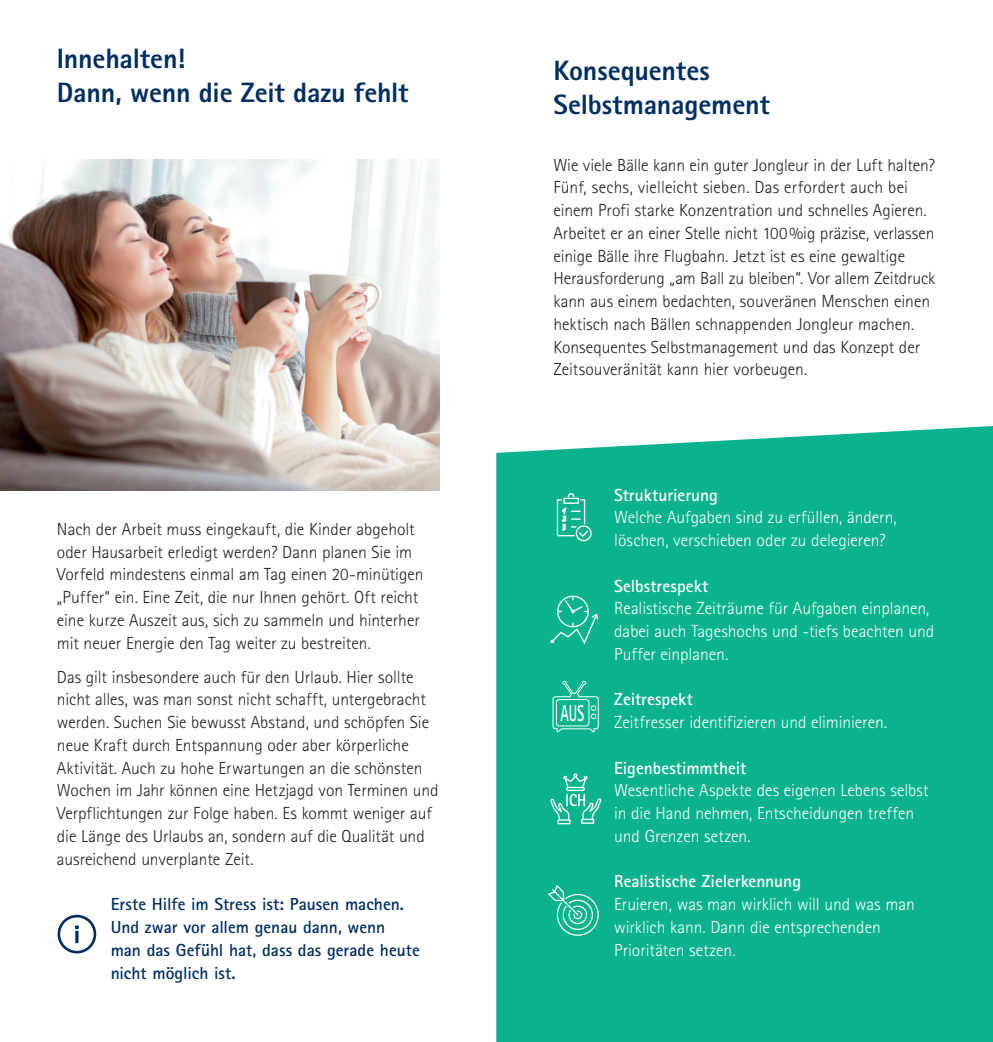
<style>
.page{position:relative;width:993px;height:1042px;background:#fff}
.page>*{position:absolute;margin:0;border:0;box-sizing:border-box;transform-origin:0 0}
.t1{font:800 28px/34.1px "Rotis Sans Serif Std";letter-spacing:-.01em;color:#002e5e}
.t2{font:300 17.5px/22.8px "Rotis Sans Serif Std";letter-spacing:-.005em;color:#231f20}
.t3{font:300 17.5px/22.8px "Rotis Sans Serif Std";color:#fff}
.t4{font:700 17.5px/22.8px "Rotis Sans Serif Std";color:#002e5e}
.t5{font:700 17.5px "Rotis Sans Serif Std";color:#fff}
</style>
<div class="page">
<img style="left:0;top:159px;width:440px;height:332px">
<div style="left:58px;top:915px;width:38px;height:38px;border:3px solid #002e5e;border-radius:50%"></div>
<svg style="left:75px;top:926px;width:3px;height:17px"></svg>
<div style="left:496px;top:426px;width:496px;height:616px;background:#0ab38d"></div>
<div style="left:557px;top:595px;width:31px;height:32px;border:1px solid #fff;border-radius:50%"></div>
<svg style="left:550px;top:597px;width:48px;height:49px;background:#28bc9b"></svg>
<svg style="left:548px;top:885px;width:50px;height:51px;background:#34bfa0"></svg>
<svg style="left:550px;top:773px;width:51px;height:51px;background:#37c0a2"></svg>
<svg style="left:552px;top:681px;width:46px;height:51px;background:#3dc2a4"></svg>
<svg style="left:556px;top:493px;width:35px;height:48px;background:#3cc2a4"></svg>
<h1 class="t1" style="left:57px;top:41px;width:353px">Innehalten!<br>Dann, wenn die Zeit dazu fehlt</h1>
<p class="t2" style="left:57px;top:518px;width:368px">Nach der Arbeit muss eingekauft, die Kinder abgeholt oder Hausarbeit erledigt werden? Dann planen Sie im Vorfeld mindestens einmal am Tag einen 20-minütigen „Puffer“ ein. Eine Zeit, die nur Ihnen gehört. Oft reicht eine kurze Auszeit aus, sich zu sammeln und hinterher mit neuer Energie den Tag weiter zu bestreiten.</p>
<p class="t2" style="left:57px;top:666px;width:383px">Das gilt insbesondere auch für den Urlaub. Hier sollte nicht alles, was man sonst nicht schafft, untergebracht werden. Suchen Sie bewusst Abstand, und schöpfen Sie neue Kraft durch Entspannung oder aber körperliche Aktivität. Auch zu hohe Erwartungen an die schönsten Wochen im Jahr können eine Hetzjagd von Terminen und Verpflichtungen zur Folge haben. Es kommt weniger auf die Länge des Urlaubs an, sondern auf die Qualität und ausreichend unverplante Zeit.</p>
<p class="t4" style="left:111px;top:893px;width:310px">Erste Hilfe im Stress ist: Pausen machen.<br>Und zwar vor allem genau dann, wenn man das Gefühl hat, dass das gerade heute nicht möglich ist.</p>
<h1 class="t1" style="left:553px;top:53px;width:218px">Konsequentes<br>Selbstmanagement</h1>
<p class="t2" style="left:553px;top:154px;width:383px">Wie viele Bälle kann ein guter Jongleur in der Luft halten?<br>Fünf, sechs, vielleicht sieben. Das erfordert auch bei einem Profi starke Konzentration und schnelles Agieren.<br>Arbeitet er an einer Stelle nicht 100%ig präzise, verlassen einige Bälle ihre Flugbahn. Jetzt ist es eine gewaltige Herausforderung „am Ball zu bleiben“. Vor allem Zeitdruck kann aus einem bedachten, souveränen Menschen einen hektisch nach Bällen schnappenden Jongleur machen.<br>Konsequentes Selbstmanagement und das Konzept der Zeitsouveränität kann hier vorbeugen.</p>
<p class="t5" style="left:614px;top:484px;width:105px">Strukturierung</p>
<p class="t3" style="left:614px;top:506px;width:284px">Welche Aufgaben sind zu erfüllen, ändern, löschen, verschieben oder zu delegieren?</p>
<p class="t5" style="left:614px;top:575px;width:96px">Selbstrespekt</p>
<p class="t3" style="left:614px;top:597px;width:321px">Realistische Zeiträume für Aufgaben einplanen, dabei auch Tageshochs und -tiefs beachten und<br>Puffer einplanen.</p>
<p class="t5" style="left:614px;top:688px;width:80px">Zeitrespekt</p>
<p class="t3" style="left:614px;top:711px;width:274px">Zeitfresser identifizieren und eliminieren.</p>
<p class="t5" style="left:614px;top:757px;width:133px">Eigenbestimmtheit</p>
<p class="t3" style="left:614px;top:779px;width:316px">Wesentliche Aspekte des eigenen Lebens selbst in die Hand nehmen, Entscheidungen treffen und Grenzen setzen.</p>
<p class="t5" style="left:614px;top:870px;width:188px">Realistische Zielerkennung</p>
<p class="t3" style="left:614px;top:893px;width:302px">Eruieren, was man wirklich will und was man wirklich kann. Dann die entsprechenden<br>Prioritäten setzen.</p>
</div>
